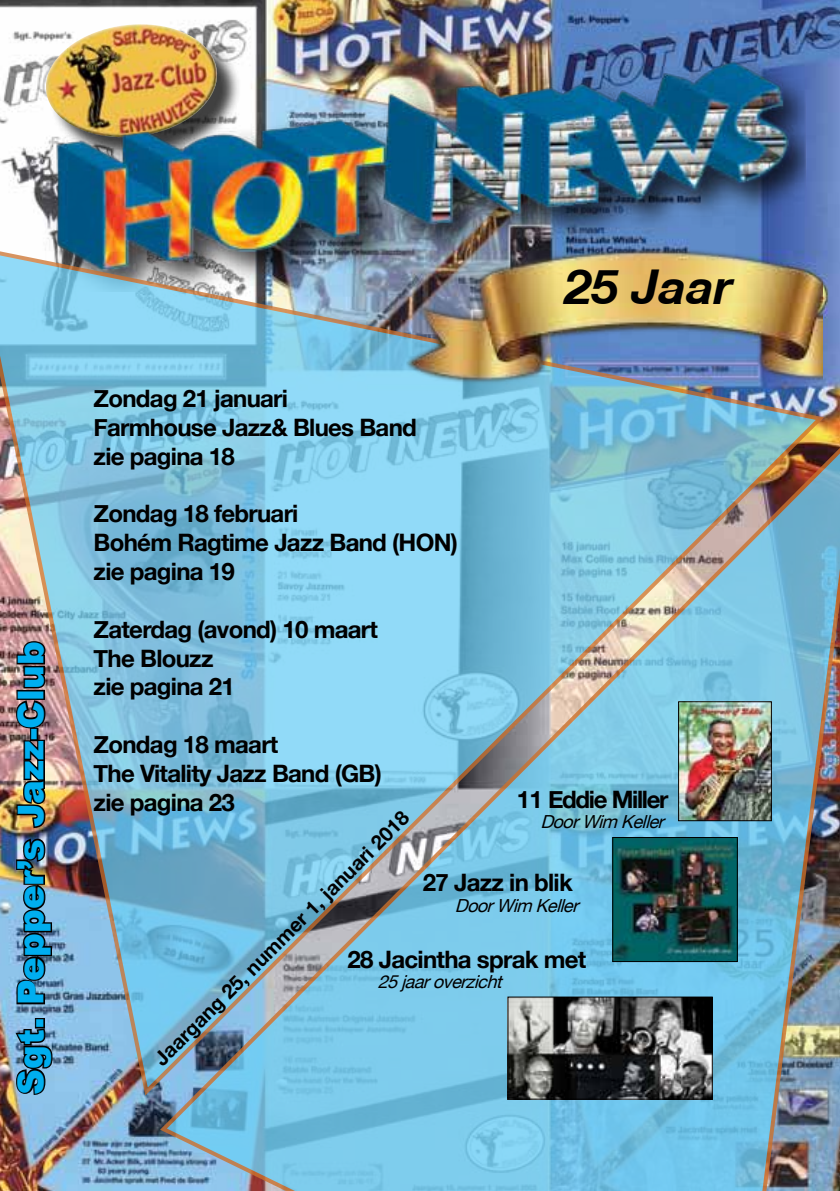
<style>
.page{position:relative;width:840px;height:1191px;background:#fff}
.page>*{position:absolute;margin:0;border:0;box-sizing:border-box;transform-origin:0 0}
.t1{font:italic 700 48px "Helvetica Neue CE";color:#000}
.t2{font:900 35.6px "Arial";color:#00aeef}
.t3{font:700 24px/28.8px "Helvetica Neue";letter-spacing:-.03em;color:#000}
.t4{font:700 24px "Helvetica Neue";letter-spacing:-.055em;color:#000}
.t5{font:700 20px "Helvetica Neue";color:#000}
.t6{font:italic 18px "Helvetica Neue";color:#000}
.s1{color:#030304}
</style>
<div class="page">
<img style="left:0;top:0;width:839px;height:1191px">
<img style="left:157px;top:426px;width:682px;height:765px">
<div style="left:49px;top:27px;width:193px;height:135px;background:#000;opacity:.75"></div>
<img style="left:76px;top:24px;width:63px;height:18px">
<img style="left:45px;top:56px;width:765px;height:188px">
<img style="left:0;top:244px;width:826px;height:854px">
<img style="left:509px;top:998px;width:201px;height:99px">
<div style="left:507px;top:996px;width:205px;height:103px;border:1px solid #000"></div>
<img style="left:614px;top:839px;width:121px;height:121px">
<div style="left:612px;top:837px;width:125px;height:125px;border:1px solid #000"></div>
<img style="left:378px;top:249px;width:444px;height:167px">
<h2 class="t2" style="left:5px;top:1094px;width:454px;rotate:-90deg">Sgt. Pepper’s Jazz-Club</h2>
<h1 class="t1" style="left:565px;top:257px;width:169px">25 Jaar</h1>
<p class="t3" style="left:94px;top:384px;width:324px">Zondag 21 januari<br>Farmhouse Jazz&amp; Blues Band zie pagina 18</p>
<p class="t3" style="left:94px;top:499px;width:365px">Zondag 18 februari<br>Bohém Ragtime Jazz Band (HON) zie pagina 19</p>
<p class="t3" style="left:94px;top:614px;width:286px">Zaterdag (avond) 10 maart<br>The Blouzz<br>zie pagina 21</p>
<p class="t3" style="left:94px;top:729px;width:289px">Zondag 18 maart<br>The Vitality Jazz Band (GB) zie pagina 23</p>
<p class="t4" style="left:516px;top:784px;width:153px">11 Eddie Miller</p>
<p class="t6" style="left:540px;top:811px;width:130px">DoorWim Keller</p>
<p class="t5" style="left:149px;top:1053px;width:352px;rotate:-45deg">Jaargang 25, nummer <span class="s1">1, januari</span> 2018</p>
<p class="t3" style="left:422px;top:867px;width:151px">27 Jazz in blik</p>
<p class="t6" style="left:454px;top:895px;width:130px">DoorWim Keller</p>
<p class="t3" style="left:347px;top:944px;width:240px">28 Jacintha sprak met</p>
<p class="t6" style="left:377px;top:971px;width:131px">25jaaroverzicht</p>
</div>
